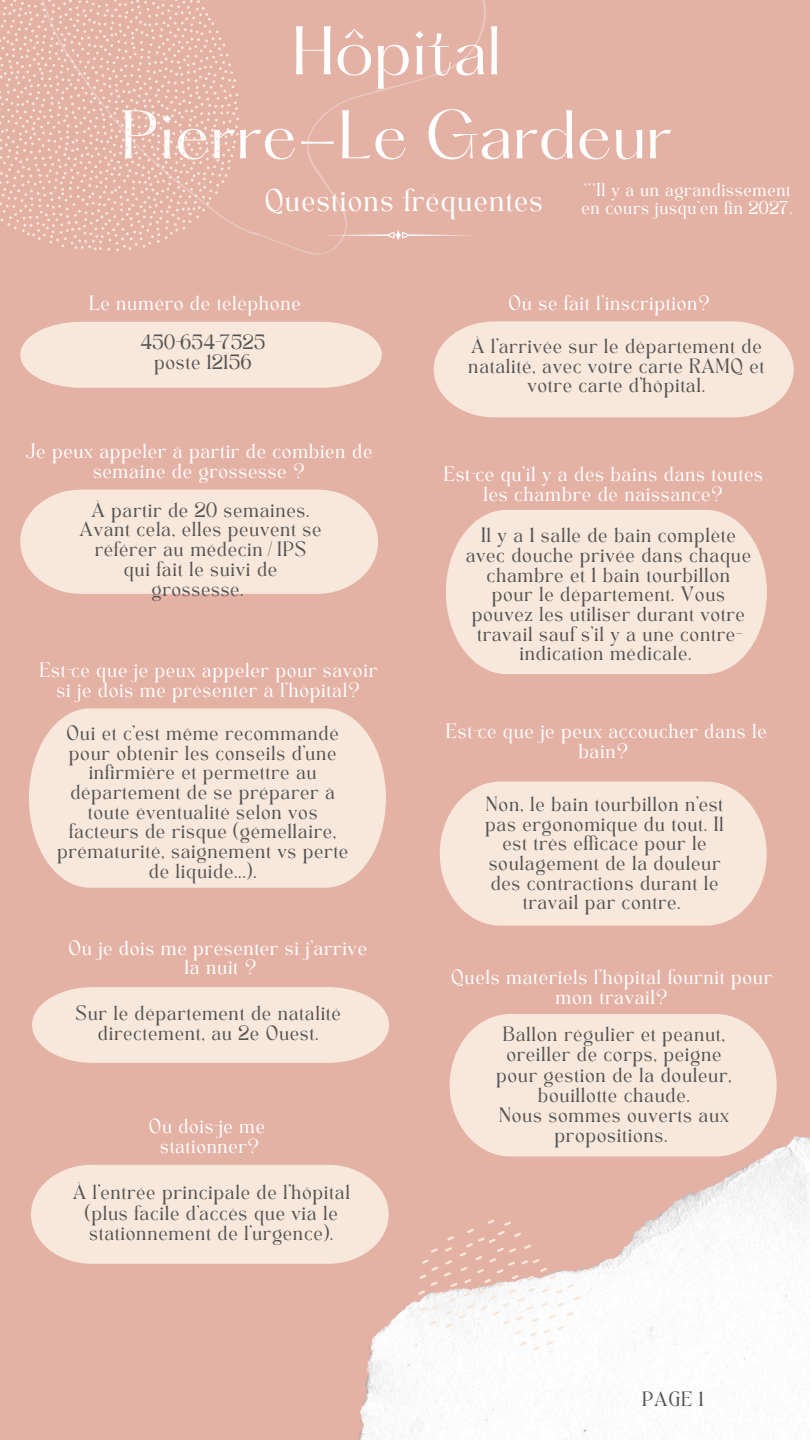
<style>
.page{position:relative;width:810px;height:1440px;background:#e4b1a5}
.page>*{position:absolute;margin:0;border:0;box-sizing:border-box;transform-origin:0 0}
.t1{font:60px/84px "Hatton";color:#fff;text-align:center}
.t2{font:22px "TAN Angleton";color:#fff}
.t3{font:14.5px/19.7px "TAN Angleton";color:#545454;text-align:center}
.t4{font:14.5px/19.7px "TAN Angleton";color:#fff;text-align:center}
.t5{font:14.3px/19.5px "TAN Angleton";color:#fff;text-align:center}
.t6{font:13px/18px "TAN Angleton";color:#fff}
</style>
<div class="page">
<img style="left:359px;top:1136px;width:451px;height:304px">
<svg style="left:117px;top:0;width:369px;height:255px"></svg>
<svg style="left:418px;top:1218px;width:163px;height:134px"></svg>
<svg style="left:0;top:0;width:239px;height:251px"></svg>
<svg style="left:20px;top:322px;width:362px;height:66px;background:#f6e3d6"></svg>
<svg style="left:20px;top:490px;width:358px;height:104px;background:#f6e3d6"></svg>
<svg style="left:450px;top:1014px;width:327px;height:143px;background:#f6e3d6"></svg>
<svg style="left:440px;top:782px;width:327px;height:144px;background:#f6e3d6"></svg>
<svg style="left:446px;top:510px;width:321px;height:164px;background:#f6e3d6"></svg>
<svg style="left:434px;top:321px;width:360px;height:96px;background:#f6e3d6"></svg>
<svg style="left:31px;top:1165px;width:358px;height:99px;background:#f6e3d6"></svg>
<svg style="left:32px;top:987px;width:357px;height:76px;background:#f6e3d6"></svg>
<svg style="left:29px;top:708px;width:357px;height:180px;background:#f6e3d6"></svg>
<h1 class="t1" style="left:121px;top:15px;width:553px">Hôpital<br>Pierre-Le Gardeur</h1>
<h2 class="t2" style="left:264px;top:188px;width:281px">Questions fréquentes</h2>
<p class="t6" style="left:581px;top:182px;width:213px">***Il y a un agrandissement en cours jusqu'en fin 2027.</p>
<p class="t4" style="left:89px;top:296px;width:214px">Le numéro de téléphone</p>
<p class="t3" style="left:140px;top:335px;width:127px">450-654-7525 poste 12156</p>
<p class="t4" style="left:25px;top:444px;width:349px">Je peux appeler à partir de combien de semaine de grossesse ?</p>
<p class="t3" style="left:79px;top:502px;width:244px">À partir de 20 semaines.<br>Avant cela, elles peuvent se référer au médecin/IPS qui fait le suivi de grossesse.</p>
<p class="t4" style="left:39px;top:663px;width:340px">Est-ce que je peux appeler pour savoir si je dois me présenter à l'hôpital?</p>
<p class="t3" style="left:57px;top:725px;width:293px">Oui et c’est même recommandé pour obtenir les conseils d’une infirmière et permettre au département de se préparer à toute éventualité selon vos facteurs de risque (gémellaire, prématurité, saignement vs perte de liquide...).</p>
<p class="t4" style="left:68px;top:940px;width:301px">Où je dois me présenter si j'arrive la nuit ?</p>
<p class="t3" style="left:75px;top:1005px;width:267px">Sur le département de natalité directement, au 2e Ouest.</p>
<p class="t5" style="left:149px;top:1119px;width:118px">Où dois-je me stationner?</p>
<p class="t3" style="left:72px;top:1185px;width:279px;line-height:20.2px">À l’entrée principale de l’hôpital (plus facile d’accès que via le stationnement de l’urgence).</p>
<p class="t4" style="left:508px;top:295px;width:204px">Où se fait l'inscription?</p>
<p class="t3" style="left:468px;top:338px;width:298px">À l’arrivée sur le département de natalité, avec votre carte RAMQ et votre carte d’hôpital.</p>
<p class="t4" style="left:444px;top:467px;width:321px">Est-ce qu'il y a des bains dans toutes les chambre de naissance?</p>
<p class="t3" style="left:465px;top:528px;width:288px">Il y a 1 salle de bain complète avec douche privée dans chaque chambre et 1 bain tourbillon pour le département. Vous pouvez les utiliser durant votre travail sauf s'il y a une contre&shy;indication médicale.</p>
<p class="t4" style="left:446px;top:724px;width:323px">Est-ce que je peux accoucher dans le bain?</p>
<p class="t3" style="left:485px;top:796px;width:241px">Non, le bain tourbillon n’est pas ergonomique du tout. Il est très efficace pour le soulagement de la douleur des contractions durant le travail par contre.</p>
<p class="t4" style="left:451px;top:970px;width:323px">Quels matériels l'hôpital fournit pour mon travail?</p>
<p class="t3" style="left:496px;top:1026px;width:238px;line-height:20.2px">Ballon régulier et peanut, oreiller de corps, peigne pour gestion de la douleur, bouillotte chaude.<br>Nous sommes ouverts aux propositions.</p>
<p class="t3" style="left:642px;top:1391px;width:63px">PAGE 1</p>
</div>
